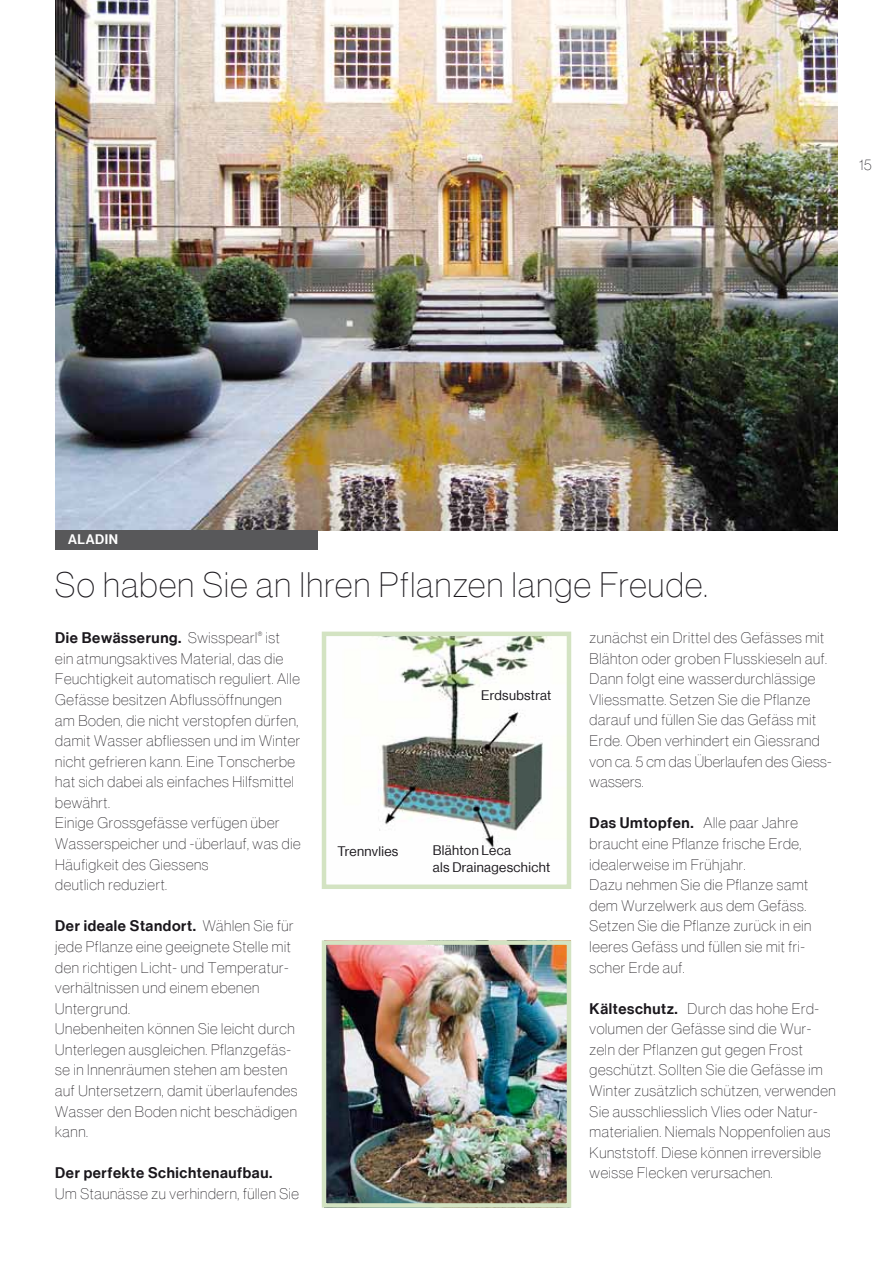
<style>
.page{position:relative;width:893px;height:1263px;background:#fff}
.page>*{position:absolute;margin:0;border:0;box-sizing:border-box;transform-origin:0 0}
.t1{font:34.5px "N Haas Grotesk DS Pro 25 Th";letter-spacing:.04em;color:#1a171c}
.t2{font:15px/20.5px "N Haas Grotesk DS Pro 25 Th";letter-spacing:.04em;color:#1a171c}
.t3{font:15px "N Haas Grotesk DS Pro 65 Md";letter-spacing:.04em;color:#1a171c}
.t4{font:13.5px/16.2px "N Haas Grotesk DS Pro 55 Rg";letter-spacing:.025em;color:#1a171c}
.t5{font:13.5px "N Haas Grotesk DS Pro 65 Md";color:#fff}
.s1{font-family:"N Haas Grotesk DS Pro 25 Th"}
.s2{font-family:"N Haas Grotesk DS Pro 65 Md"}
</style>
<div class="page">
<img style="left:327px;top:945px;width:239px;height:258px">
<div style="left:322px;top:940px;width:249px;height:268px;border:4px solid #d3e3c2"></div>
<img style="left:55px;top:0;width:783px;height:530px">
<div style="left:55px;top:530px;width:262px;height:20px;background:#58585a"></div>
<img style="left:377px;top:637px;width:174px;height:211px">
<div style="left:322px;top:632px;width:249px;height:257px;border:4px solid #d3e3c2"></div>
<p class="t2" style="left:859px;top:154px;width:14px">15</p>
<p class="t5" style="left:68px;top:531px;width:44px">ALADIN</p>
<h1 class="t1" style="left:55px;top:565px;width:654px">So haben Sie an Ihren Pflanzen lange Freude.</h1>
<p class="t3" style="left:55px;top:629px;width:226px">Die Bewässerung. <span class="s1">Swisspearl</span><sup>®</sup> <span class="s1">ist</span></p>
<p class="t2" style="left:55px;top:648px;width:247px">ein atmungsaktives Material, das die Feuchtigkeit automatisch reguliert. Alle Gefässe besitzen Abflussöffnungen am Boden, die nicht verstopfen dürfen, damit Wasser abfliessen und im Winter nicht gefrieren kann. Eine Tonscherbe hat sich dabei als einfaches Hilfsmittel bewährt.<br>Einige Grossgefässe verfügen über Wasserspeicher und -überlauf, was die Häufigkeit des Giessens<br>deutlich reduziert.</p>
<p class="t3" style="left:55px;top:917px;width:240px">Der ideale Standort. <span class="s1">Wählen Sie für</span></p>
<p class="t2" style="left:55px;top:936px;width:244px">jede Pflanze eine geeignete Stelle mit den richtigen Licht- und Temperatur&shy;verhältnissen und einem ebenen<br>Untergrund.<br>Unebenheiten können Sie leicht durch<br>Unterlegen ausgleichen. Pflanzgefäs&shy;se in Innenräumen stehen am besten auf Untersetzern, damit überlaufendes<br>Wasser den Boden nicht beschädigen kann.</p>
<p class="t3" style="left:55px;top:1164px;width:219px">Der perfekte Schichtenaufbau.</p>
<p class="t2" style="left:55px;top:1183px;width:245px">Um Staunässe zu verhindern, füllen Sie</p>
<p class="t4" style="left:481px;top:687px;width:72px">Erdsubstrat</p>
<p class="t4" style="left:337px;top:843px;width:63px">Trennvlies</p>
<p class="t4" style="left:433px;top:842px;width:119px">Blähton Leca<br>als Drainageschicht</p>
<p class="t2" style="left:590px;top:627px;width:243px">zunächst ein Drittel des Gefässes mit Blähton oder groben Flusskieseln auf.<br>Dann folgt eine wasserdurchlässige Vliessmatte. Setzen Sie die Pflanze darauf und füllen Sie das Gefäss mit Erde. Oben verhindert ein Giessrand von ca. 5 cm das Überlaufen des Giess&shy;wassers.</p>
<p class="t2" style="left:590px;top:813px;width:223px"><span class="s2">Das Umtopfen.</span> Alle paar Jahre braucht eine Pflanze frische Erde, idealerweise im Frühjahr.<br>Dazu nehmen Sie die Pflanze samt dem Wurzelwerk aus dem Gefäss.<br>Setzen Sie die Pflanze zurück in ein leeres Gefäss und füllen sie mit fri&shy;scher Erde auf.</p>
<p class="t2" style="left:590px;top:998px;width:248px"><span class="s2">Kälteschutz.</span> Durch das hohe Erd&shy;volumen der Gefässe sind die Wur&shy;zeln der Pflanzen gut gegen Frost geschützt. Sollten Sie die Gefässe im Winter zusätzlich schützen, verwenden Sie ausschliesslich Vlies oder Natur&shy;materialien. Niemals Noppenfolien aus Kunststoff. Diese können irreversible weisse Flecken verursachen.</p>
</div>
